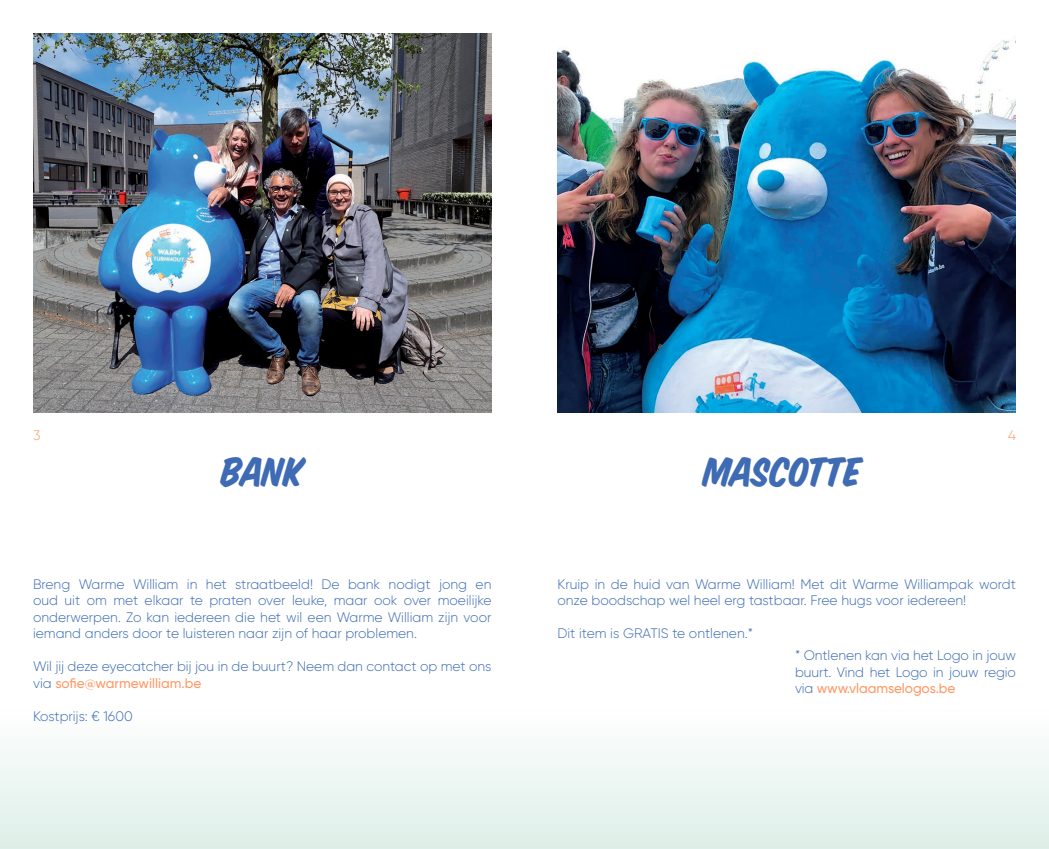
<style>
.page{position:relative;width:1049px;height:849px;background:#fff}
.page>*{position:absolute;margin:0;border:0;box-sizing:border-box;transform-origin:0 0}
.t1{font:45px "House Slant";letter-spacing:-.01em;color:#3e6bb4}
.t2{font:300 13.75px/16.5px "Gilroy";color:#3e6bb4;text-align:justify}
.t3{font:300 13.75px "Gilroy";color:#f96}
.s1{font-weight:500;color:#f96}
</style>
<div class="page">
<div style="left:0;top:709px;width:1049px;height:139px;background:linear-gradient(to bottom,#fefeff,#ddefe8)"></div>
<img style="left:33px;top:33px;width:458px;height:379px">
<img style="left:557px;top:40px;width:459px;height:372px">
<p class="t3" style="left:33px;top:427px;width:9px">3</p>
<p class="t3" style="left:1008px;top:427px;width:9px">4</p>
<p class="t1" style="left:221px;top:444px;width:84px">BANK</p>
<p class="t2" style="left:33px;top:575px;width:460px">Breng Warme William in het straatbeeld! De bank nodigt jong en oud uit om met elkaar te praten over leuke, maar ook over moeilijke onderwerpen. Zo kan iedereen die het wil een Warme William zijn voor iemand anders door te luisteren naar zijn of haar problemen.</p>
<p class="t2" style="left:33px;top:658px;width:460px">Wil jij deze eyecatcher bij jou in de buurt? Neem dan contact op met ons via <span class="s1">sofie@warmewilliam.be</span></p>
<p class="t2" style="left:33px;top:707px;width:101px">Kostprijs: € 1600</p>
<p class="t1" style="left:703px;top:444px;width:159px">MASCOTTE</p>
<p class="t2" style="left:557px;top:575px;width:460px">Kruip in de huid van Warme William! Met dit Warme Williampak wordt onze boodschap wel heel erg tastbaar. Free hugs voor iedereen!</p>
<p class="t2" style="left:557px;top:625px;width:197px">Dit item is GRATIS te ontlenen.*</p>
<p class="t2" style="left:795px;top:647px;width:222px">* Ontlenen kan via het Logo in jouw buurt. Vind het Logo in jouw regio via <span class="s1">www.vlaamselogos.be</span></p>
</div>
